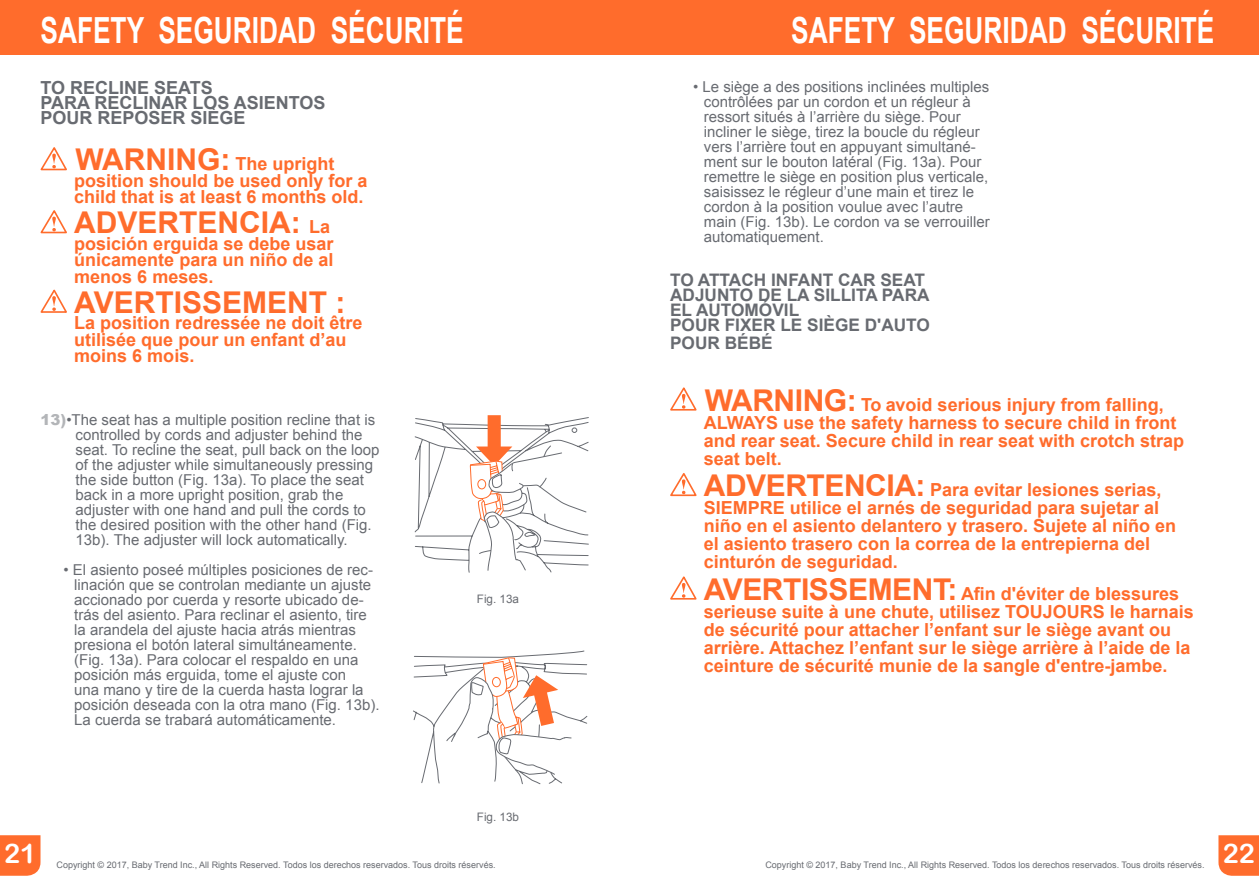
<style>
.page{position:relative;width:1259px;height:893px;background:#fff}
.page>*{position:absolute;margin:0;border:0;box-sizing:border-box;transform-origin:0 0}
.t1{font:700 36px "Arial";color:#fff;scale:.73 1}
.t2{font:700 30px "Arial";color:#ff6c2c}
.t3{font:27px "Arial Rounded MT Bold";color:#fff}
.t4{font:700 18px/18px "Arial";color:#ff6c2c}
.t5{font:700 18px/15px "Arial";color:#686b71}
.t6{font:700 17.25px/15px "Arial";color:#686b71}
.t7{font:15px/15px "Arial";color:#686b71}
.t8{font:11.7px "Arial";color:#686b71}
.t9{font:9px "Arial";color:#686b71}
.s1{font-size:30px}
.s2{font-size:18px}
.s3{font-weight:900;color:#b3b5b8}
</style>
<div class="page">
<div style="left:0;top:835px;width:40px;height:41px;background:#ff6c2c"></div>
<svg style="left:1218px;top:835px;width:41px;height:41px;background:#ff7235"></svg>
<svg style="left:670px;top:387px;width:27px;height:24px"></svg>
<svg style="left:670px;top:473px;width:27px;height:24px"></svg>
<svg style="left:670px;top:576px;width:27px;height:24px"></svg>
<div style="left:629px;top:0;width:630px;height:54px;background:#ff6c2c"></div>
<div style="left:0;top:0;width:629px;height:54px;background:#ff6c2c"></div>
<svg style="left:40px;top:147px;width:27px;height:24px"></svg>
<svg style="left:40px;top:210px;width:27px;height:24px"></svg>
<svg style="left:40px;top:289px;width:27px;height:24px"></svg>
<svg style="left:413px;top:650px;width:175px;height:134px"></svg>
<svg style="left:414px;top:415px;width:175px;height:158px"></svg>
<h1 class="t1" style="left:40px;top:10px;width:581px">SAFETY SEGURIDAD SÉCURITÉ</h1>
<h1 class="t1" style="left:791px;top:10px;width:581px">SAFETY SEGURIDAD SÉCURITÉ</h1>
<p class="t5" style="left:40px;top:80px;width:287px">TO RECLINE SEATS<br>PARA RECLINAR LOS ASIENTOS<br>POUR REPOSER SIÈGE</p>
<p class="t4" style="left:74px;top:156px;width:295px;line-height:16.5px"><span class="s1">WARNING:</span> The upright position should be used only for a child that is at least 6 months old.</p>
<h2 class="t2" style="left:74px;top:206px;width:258px">ADVERTENCIA: <span class="s2">La</span></h2>
<p class="t4" style="left:74px;top:235px;width:261px;line-height:16.5px;text-align:justify">posición erguida se debe usar únicamente para un niño de al menos 6 meses.</p>
<h2 class="t2" style="left:74px;top:285px;width:273px">AVERTISSEMENT :</h2>
<p class="t4" style="left:74px;top:315px;width:290px;line-height:16.5px">La position redressée ne doit être utilisée que pour un enfant d’au moins 6 mois.</p>
<p class="t7" style="left:76px;top:412px;width:305px;text-indent:-35px"><span class="s3">13)</span>•The seat has a multiple position recline that is controlled by cords and adjuster behind the seat. To recline the seat, pull back on the loop of the adjuster while simultaneously pressing the side button (Fig. 13a). To place the seat back in a more upright position, grab the adjuster with one hand and pull the cords to the desired position with the other hand (Fig.<br>13b). The adjuster will lock automatically.</p>
<p class="t7" style="left:74px;top:562px;width:307px;text-indent:-11px">• El asiento poseé múltiples posiciones de rec&shy;linación que se controlan mediante un ajuste accionado por cuerda y resorte ubicado de&shy;trás del asiento. Para reclinar el asiento, tire la arandela del ajuste hacia atrás mientras presiona el botón lateral simultáneamente. (Fig. 13a). Para colocar el respaldo en una posición más erguida, tome el ajuste con<br>una mano y tire de la cuerda hasta lograr la posición deseada con la otra mano (Fig. 13b).<br>La cuerda se trabará automáticamente.</p>
<p class="t8" style="left:477px;top:591px;width:44px">Fig. 13a</p>
<p class="t7" style="left:704px;top:79px;width:287px;text-indent:-11px">• Le siège a des positions inclinées multiples contrôlées par un cordon et un régleur à ressort situés à l’arrière du siège. Pour incliner le siège, tirez la boucle du régleur vers l’arrière tout en appuyant simultané&shy;ment sur le bouton latéral (Fig. 13a). Pour remettre le siège en position plus verticale, saisissez le régleur d’une main et tirez le cordon à la position voulue avec l’autre main (Fig. 13b). Le cordon va se verrouiller automatiquement.</p>
<p class="t6" style="left:670px;top:273px;width:261px">TO ATTACH INFANT CAR SEAT<br>ADJUNTO DE LA SILLITA PARA<br>EL AUTOMÓVIL<br>POUR FIXER LE SIÈGE D'AUTO</p>
<p class="t6" style="left:670px;top:336px;width:104px">POUR BÉBÉ</p>
<p class="t4" style="left:704px;top:395px;width:482px"><span class="s1">WARNING:</span> To avoid serious injury from falling, ALWAYS use the safety harness to secure child in front and rear seat. Secure child in rear seat with crotch strap seat belt.</p>
<p class="t4" style="left:704px;top:481px;width:474px"><span class="s1">ADVERTENCIA:</span> Para evitar lesiones serias, SIEMPRE utilice el arnés de seguridad para sujetar al niño en el asiento delantero y trasero. Sujete al niño en el asiento trasero con la correa de la entrepierna del cinturón de seguridad.</p>
<p class="t4" style="left:704px;top:584px;width:491px"><span class="s1">AVERTISSEMENT:</span> Afin d'éviter de blessures serieuse suite à une chute, utilisez TOUJOURS le harnais de sécurité pour attacher l’enfant sur le siège avant ou arrière. Attachez l’enfant sur le siège arrière à l’aide de la ceinture de sécurité munie de la sangle d'entre-jambe.</p>
<h3 class="t3" style="left:4px;top:838px;width:34px">21</h3>
<p class="t8" style="left:477px;top:809px;width:44px">Fig. 13b</p>
<p class="t9" style="left:57px;top:859px;width:441px">Copyright © 2017, Baby Trend Inc., All Rights Reserved. Todos los derechos reservados. Tous droits réservés.</p>
<p class="t9" style="left:765px;top:859px;width:441px">Copyright © 2017, Baby Trend Inc., All Rights Reserved. Todos los derechos reservados. Tous droits réservés.</p>
<h3 class="t3" style="left:1222px;top:838px;width:34px">22</h3>
</div>
